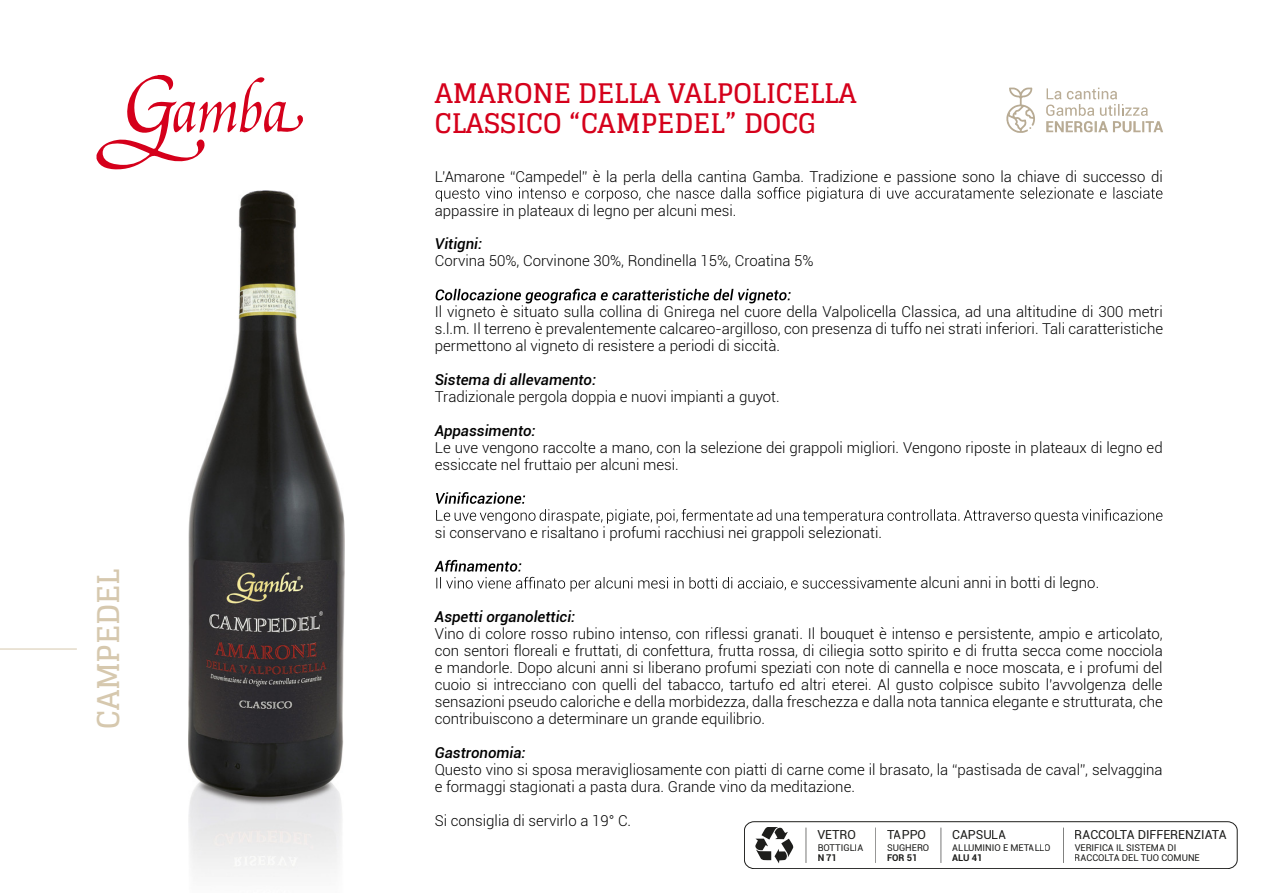
<style>
.page{position:relative;width:1263px;height:893px;background:#fff}
.page>*{position:absolute;margin:0;border:0;box-sizing:border-box;transform-origin:0 0}
.t1{font:700 30px "Glegoo";color:#d6c8ae}
.t2{font:700 27px/30px "Glegoo";color:#d5001b}
.t3{font:300 15px/17px "Roboto";color:#000;text-align:justify}
.t4{font:italic 500 15px "Roboto";color:#000}
.t5{font:12.45px "Roboto";color:#1d1d1b}
.t6{font:9.3px/10.5px "Roboto";color:#1d1d1b}
.t7{font:700 9.3px "Roboto";color:#1d1d1b}
</style>
<div class="page">
<svg style="left:436px;top:187px;width:726px;height:15px"></svg>
<svg style="left:435px;top:289px;width:356px;height:14px"></svg>
<svg style="left:436px;top:492px;width:726px;height:32px"></svg>
<svg style="left:434px;top:560px;width:433px;height:31px"></svg>
<hr style="left:0;top:649px;width:77px;height:1px;background:#d6c8ae">
<svg style="left:1006px;top:88px;width:29px;height:45px"></svg>
<svg style="left:1046px;top:88px;width:117px;height:44px"></svg>
<svg style="left:97px;top:75px;width:206px;height:95px"></svg>
<div style="left:744px;top:821px;width:493px;height:48px;border:1px solid #1d1d1b;border-radius:9px"></div>
<hr style="left:806px;top:828px;width:1px;height:35px;background:#1d1d1b">
<hr style="left:875px;top:828px;width:1px;height:35px;background:#1d1d1b">
<hr style="left:941px;top:828px;width:1px;height:35px;background:#1d1d1b">
<hr style="left:1063px;top:828px;width:1px;height:35px;background:#1d1d1b">
<svg style="left:755px;top:827px;width:38px;height:36px"></svg>
<img style="left:189px;top:190px;width:155px;height:687px">
<h1 class="t1" style="left:91px;top:729px;width:161px;rotate:-90deg">CAMPEDEL</h1>
<h2 class="t2" style="left:435px;top:79px;width:423px">AMARONE DELLA VALPOLICELLA<br>CLASSICO “CAMPEDEL” DOCG</h2>
<p class="t3" style="left:435px;top:167px;width:729px">L’Amarone “Campedel” è la perla della cantina Gamba. Tradizione e passione sono la chiave di successo di</p>
<p class="t3" style="left:435px;top:201px;width:303px">appassire in plateaux di legno per alcuni mesi.</p>
<p class="t4" style="left:435px;top:234px;width:49px">Vitigni:</p>
<p class="t3" style="left:435px;top:252px;width:380px">Corvina 50%, Corvinone 30%, Rondinella 15%, Croatina 5%</p>
<p class="t3" style="left:435px;top:303px;width:730px">Il vigneto è situato sulla collina di Gnirega nel cuore della Valpolicella Classica, ad una altitudine di 300 metri s.l.m. Il terreno è prevalentemente calcareo-argilloso, con presenza di tuffo nei strati inferiori. Tali caratteristiche permettono al vigneto di resistere a periodi di siccità.</p>
<p class="t4" style="left:435px;top:369px;width:163px">Sistema di allevamento:</p>
<p class="t3" style="left:435px;top:388px;width:346px">Tradizionale pergola doppia e nuovi impianti a guyot.</p>
<p class="t4" style="left:435px;top:420px;width:102px">Appassimento:</p>
<p class="t3" style="left:435px;top:438px;width:729px">Le uve vengono raccolte a mano, con la selezione dei grappoli migliori. Vengono riposte in plateaux di legno ed essiccate nel fruttaio per alcuni mesi.</p>
<p class="t3" style="left:435px;top:523px;width:449px">si conservano e risaltano i profumi racchiusi nei grappoli selezionati.</p>
<p class="t3" style="left:867px;top:574px;width:234px">amente alcuni anni in botti di legno.</p>
<p class="t4" style="left:435px;top:606px;width:142px">Aspetti organolettici:</p>
<p class="t3" style="left:435px;top:625px;width:730px">Vino di colore rosso rubino intenso, con riflessi granati. Il bouquet è intenso e persistente, ampio e articolato, con sentori floreali e fruttati, di confettura, frutta rossa, di ciliegia sotto spirito e di frutta secca come nocciola e mandorle. Dopo alcuni anni si liberano profumi speziati con note di cannella e noce moscata, e i profumi del cuoio si intrecciano con quelli del tabacco, tartufo ed altri eterei. Al gusto colpisce subito l’avvolgenza delle sensazioni pseudo caloriche e della morbidezza, dalla freschezza e dalla nota tannica elegante e strutturata, che contribuiscono a determinare un grande equilibrio.</p>
<p class="t4" style="left:435px;top:742px;width:92px">Gastronomia:</p>
<p class="t3" style="left:435px;top:761px;width:729px">Questo vino si sposa meravigliosamente con piatti di carne come il brasato, la “pastisada de caval”, selvaggina e formaggi stagionati a pasta dura. Grande vino da meditazione.</p>
<p class="t3" style="left:435px;top:811px;width:198px">Si consiglia di servirlo a 19° C.</p>
<p class="t5" style="left:817px;top:826px;width:40px">VETRO</p>
<p class="t6" style="left:817px;top:842px;width:48px">BOTTIGLIA</p>
<p class="t7" style="left:817px;top:851px;width:21px">N 71</p>
<p class="t5" style="left:887px;top:826px;width:41px">TAPPO</p>
<p class="t6" style="left:887px;top:842px;width:44px">SUGHERO</p>
<p class="t7" style="left:887px;top:851px;width:32px">FOR 51</p>
<p class="t5" style="left:952px;top:826px;width:56px">CAPSULA</p>
<p class="t6" style="left:952px;top:842px;width:100px">ALLUMINIO E METALLO</p>
<p class="t7" style="left:952px;top:851px;width:32px">ALU 41</p>
<p class="t5" style="left:1075px;top:826px;width:154px">RACCOLTA DIFFERENZIATA</p>
<p class="t6" style="left:1075px;top:842px;width:127px">VERIFICA IL SISTEMA DI<br>RACCOLTA DEL TUO COMUNE</p>
</div>
